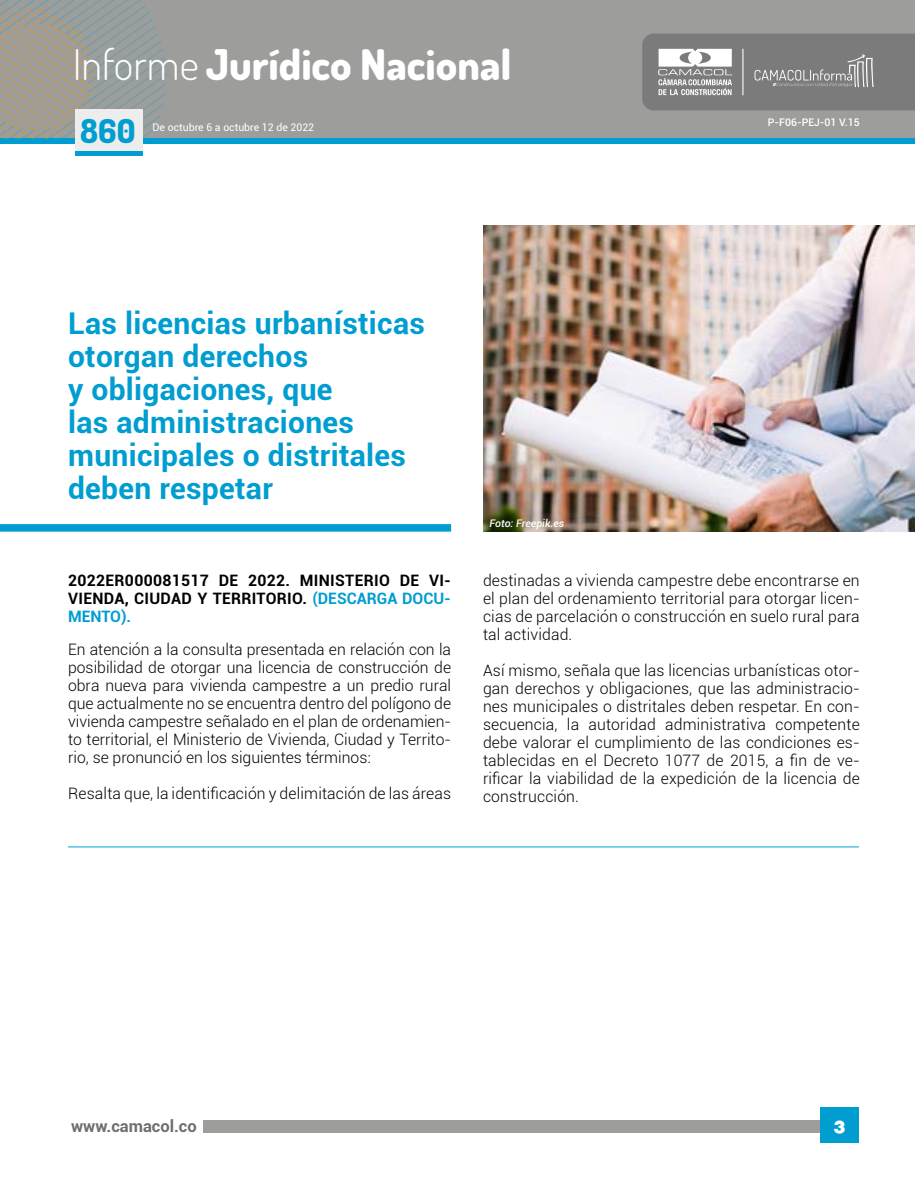
<style>
.page{position:relative;width:915px;height:1191px;background:#fff}
.page>*{position:absolute;margin:0;border:0;box-sizing:border-box;transform-origin:0 0}
.t1{font:800 42.3px "Dosis";color:#fff}
.t2{font:800 33px "Dosis";color:#009dd1}
.t3{font:700 30px/33px "Roboto";letter-spacing:.01em;color:#009dd1}
.t4{font:900 19.5px "Helvetica";color:#fff}
.t5{font:700 16.5px "Roboto";color:#706f6f}
.t6{font:300 15.75px/18px "Roboto";letter-spacing:.01em;color:#000;text-align:justify}
.t7{font:700 15.75px/18px "Roboto";letter-spacing:.02em;color:#000;text-align:justify}
.t8{font:10.5px "Roboto";color:#fff}
.t9{font:500 10.5px "Roboto";color:#fff}
.t10{font:italic 500 10.5px "Roboto";color:#fff}
.s1{font-weight:300}
.s2{color:#009dd1}
</style>
<div class="page">
<div style="left:819px;top:1107px;width:39px;height:36px;background:#009dd1"></div>
<div style="left:0;top:0;width:914px;height:138px;background:#9d9d9c"></div>
<div style="left:0;top:138px;width:914px;height:6px;background:#009dd1"></div>
<svg style="left:0;top:0;width:167px;height:138px"></svg>
<svg style="left:642px;top:34px;width:272px;height:76px;background:#8a8989"></svg>
<hr style="left:742px;top:49px;width:1px;height:46px;background:#fff">
<div style="left:75px;top:151px;width:67px;height:5px;background:#009dd1"></div>
<div style="left:75px;top:110px;width:67px;height:41px;background:#ededed"></div>
<div style="left:203px;top:1120px;width:616px;height:12px;background:#9d9d9c"></div>
<hr style="left:68px;top:846px;width:790px;height:1px;background:#009dd1">
<div style="left:0;top:524px;width:451px;height:7px;background:#009dd1"></div>
<img style="left:483px;top:225px;width:431px;height:306px">
<h1 class="t1" style="left:73px;top:38px;width:440px"><span class="s1">Informe</span> Jurídico Nacional</h1>
<h2 class="t2" style="left:80px;top:110px;width:57px">860</h2>
<p class="t8" style="left:152px;top:120px;width:163px">De octubre 6 a octubre 12 de 2022</p>
<h3 class="t3" style="left:68px;top:306px;width:358px">Las licencias urbanísticas otorgan derechos<br>y obligaciones, que<br>las administraciones municipales o distritales deben respetar</h3>
<p class="t10" style="left:489px;top:516px;width:76px">Foto: Freepik.es</p>
<p class="t9" style="left:767px;top:115px;width:93px">P-F06-PEJ-01 V.15</p>
<p class="t7" style="left:68px;top:571px;width:384px">2022ER000081517 DE 2022. MINISTERIO DE VI-VIENDA, CIUDAD Y TERRITORIO. <span class="s2">(DESCARGA DOCU-MENTO).</span></p>
<p class="t6" style="left:68px;top:640px;width:384px">En atención a la consulta presentada en relación con la posibilidad de otorgar una licencia de construcción de obra nueva para vivienda campestre a un predio rural que actualmente no se encuentra dentro del polígono de vivienda campestre señalado en el plan de ordenamien&shy;to territorial, el Ministerio de Vivienda, Ciudad y Territo&shy;rio, se pronunció en los siguientes términos:</p>
<p class="t6" style="left:68px;top:784px;width:384px">Resalta que, la identificación y delimitación de las áreas</p>
<p class="t6" style="left:483px;top:571px;width:378px">destinadas a vivienda campestre debe encontrarse en el plan del ordenamiento territorial para otorgar licen&shy;cias de parcelación o construcción en suelo rural para tal actividad.</p>
<p class="t6" style="left:483px;top:661px;width:378px">Así mismo, señala que las licencias urbanísticas otor&shy;gan derechos y obligaciones, que las administracio&shy;nes municipales o distritales deben respetar. En con&shy;secuencia, la autoridad administrativa competente debe valorar el cumplimiento de las condiciones es&shy;tablecidas en el Decreto 1077 de 2015, a fin de ve&shy;rificar la viabilidad de la expedición de la licencia de construcción.</p>
<p class="t5" style="left:71px;top:1114px;width:127px">www.camacol.co</p>
<p class="t4" style="left:833px;top:1119px;width:13px">3</p>
</div>
